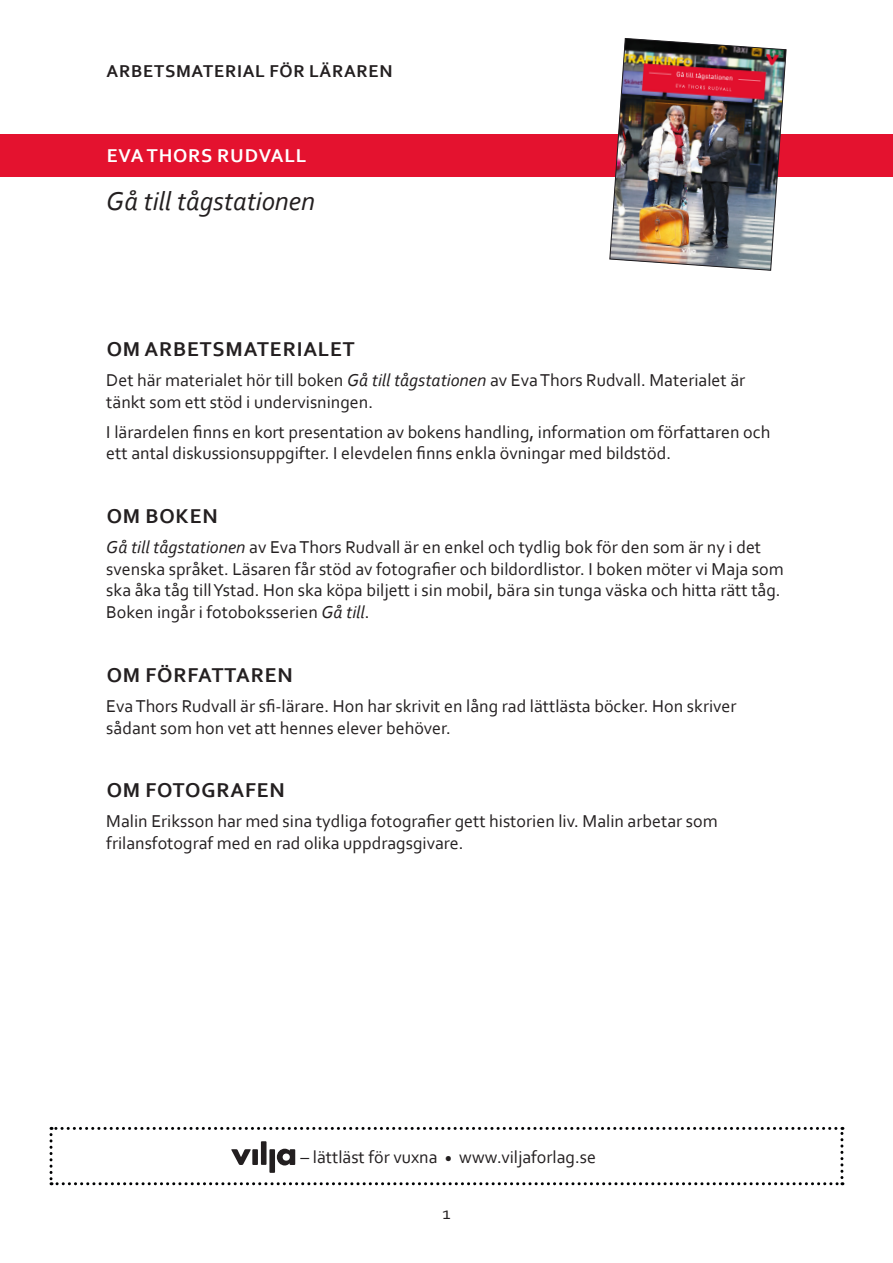
<style>
.page{position:relative;width:893px;height:1263px;background:#fff}
.page>*{position:absolute;margin:0;border:0;box-sizing:border-box;transform-origin:0 0}
.t1{font:italic 27px "Corbel";color:#231f20}
.Huvudrubrik{font:700 21px "Corbel";letter-spacing:.04em;color:#231f20}
.t2{font:700 19.5px "Corbel";letter-spacing:.04em;color:#fff}
.Brödtext{font:18px/21.6px "Corbel";color:#231f20}
.t3{font:700 18px "Corbel";letter-spacing:.04em;color:#231f20}
.s1{font-style:italic}
</style>
<div class="page">
<div style="left:0;top:134px;width:893px;height:42px;background:#e4122f"></div>
<img style="left:609px;top:38px;width:177px;height:233px">
<svg style="left:50px;top:1127px;width:793px;height:58px"></svg>
<p class="t3" style="left:107px;top:60px;width:287px">ARBETSMATERIAL FÖR LÄRAREN</p>
<p class="t2" style="left:107px;top:144px;width:201px">EVA THORS RUDVALL</p>
<h1 class="t1" style="left:106px;top:184px;width:210px">Gå till tågstationen</h1>
<p class="Huvudrubrik" style="left:107px;top:336px;width:250px">OM ARBETSMATERIALET</p>
<p class="Brödtext" style="left:106px;top:369px;width:640px">Det här materialet hör till boken <span class="s1">Gå till tågstationen</span> av Eva Thors Rudvall. Materialet är tänkt som ett stöd i undervisningen.</p>
<p class="Brödtext" style="left:106px;top:420px;width:665px">I lärardelen finns en kort presentation av bokens handling, information om författaren och ett antal diskussionsuppgifter. I elevdelen finns enkla övningar med bildstöd.</p>
<p class="Huvudrubrik" style="left:107px;top:503px;width:112px">OM BOKEN</p>
<p class="Brödtext" style="left:106px;top:536px;width:679px"><span class="s1">Gå till tågstationen</span> av Eva Thors Rudvall är en enkel och tydlig bok för den som är ny i det svenska språket. Läsaren får stöd av fotografier och bildordlistor. I boken möter vi Maja som ska åka tåg till Ystad. Hon ska köpa biljett i sin mobil, bära sin tunga väska och hitta rätt tåg.<br>Boken ingår i fotoboksserien <span class="s1">Gå till</span>.</p>
<p class="Huvudrubrik" style="left:107px;top:662px;width:188px">OM FÖRFATTAREN</p>
<p class="Brödtext" style="left:106px;top:695px;width:632px">Eva Thors Rudvall är sfi-lärare. Hon har skrivit en lång rad lättlästa böcker. Hon skriver sådant som hon vet att hennes elever behöver.</p>
<p class="Huvudrubrik" style="left:107px;top:777px;width:180px">OM FOTOGRAFEN</p>
<p class="Brödtext" style="left:106px;top:810px;width:613px">Malin Eriksson har med sina tydliga fotografier gett historien liv. Malin arbetar som frilansfotograf med en rad olika uppdragsgivare.</p>
<p class="Brödtext" style="left:300px;top:1145px;width:297px">– lättläst för vuxna <sub>•</sub> www.viljaforlag.se</p>
<p class="Brödtext" style="left:442px;top:1202px;width:10px">1</p>
</div>
